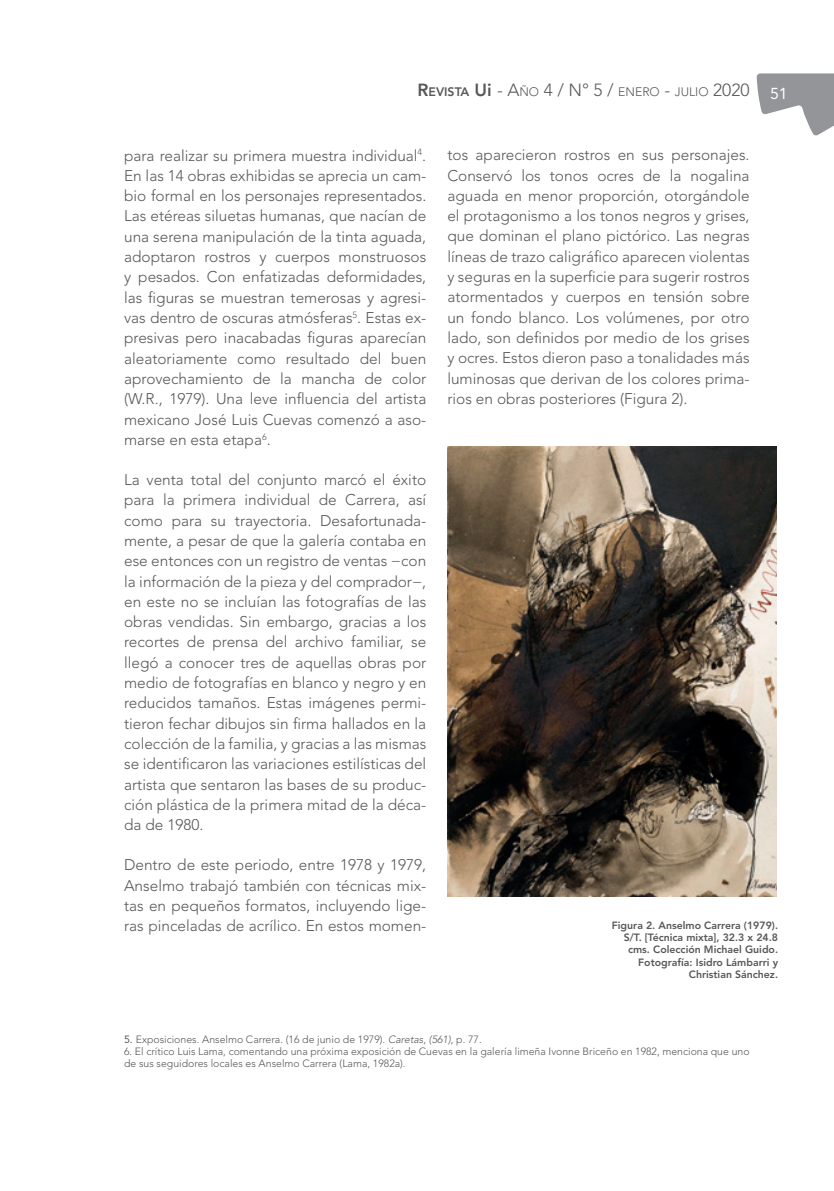
<style>
.page{position:relative;width:834px;height:1191px;background:#fff}
.page>*{position:absolute;margin:0;border:0;box-sizing:border-box;transform-origin:0 0}
.t1{font:300 17.5px "Avenir LT Std";color:#57585a}
.t2{font:300 15.4px/20.3px "Avenir LT Std";color:#57585a;text-align:justify}
.t3{font:300 10.5px/12.2px "Avenir LT Std";color:#57585a}
.t4{font:800 10.5px/12.2px "Avenir LT Std";color:#57585a;text-align:right}
.s1{font-weight:800}
.s2{font-weight:800;font-size:12.25px}
.s3{font-size:12.25px}
.s4{font-weight:400}
.s5{font-style:italic}
</style>
<div class="page">
<svg style="left:756px;top:73px;width:77px;height:63px"></svg>
<img style="left:447px;top:446px;width:329px;height:450px">
<p class="t1" style="left:417px;top:80px;width:371px"><span class="s1">R</span><span class="s2">EVISTA</span> <span class="s1">U</span><span class="s1">i</span> - A<span class="s3">ÑO</span> 4 / N° 5 / <span class="s3">EN ERO</span> - <span class="s3">JULIO</span> 2020 <sub>51</sub></p>
<p class="t2" style="left:124px;top:145px;width:304px">para realizar su primera muestra individual<sup>4</sup>.<br>En las 14 obras exhibidas se aprecia un cam&shy;bio formal en los personajes representados.<br>Las etéreas siluetas humanas, que nacían de una serena manipulación de la tinta aguada, adoptaron rostros y cuerpos monstruosos y pesados. Con enfatizadas deformidades, las figuras se muestran temerosas y agresi&shy;vas dentro de oscuras atmósferas<sup>5</sup>. Estas ex&shy;presivas pero inacabadas figuras aparecían aleatoriamente como resultado del buen aprovechamiento de la mancha de color (W.R., 1979). Una leve influencia del artista mexicano José Luis Cuevas comenzó a aso&shy;marse en esta etapa<sup>6</sup>.</p>
<p class="t2" style="left:124px;top:469px;width:304px">La venta total del conjunto marcó el éxito para la primera individual de Carrera, así como para su trayectoria. Desafortunada&shy;mente, a pesar de que la galería contaba en ese entonces con un registro de ventas −con la información de la pieza y del comprador−, en este no se incluían las fotografías de las obras vendidas. Sin embargo, gracias a los recortes de prensa del archivo familiar, se llegó a conocer tres de aquellas obras por medio de fotografías en blanco y negro y en reducidos tamaños. Estas imágenes permi&shy;tieron fechar dibujos sin firma hallados en la colección de la familia, y gracias a las mismas se identificaron las variaciones estilísticas del artista que sentaron las bases de su produc&shy;ción plástica de la primera mitad de la déca&shy;da de 1980.</p>
<p class="t2" style="left:124px;top:855px;width:304px">Dentro de este periodo, entre 1978 y 1979, Anselmo trabajó también con técnicas mix&shy;tas en pequeños formatos, incluyendo lige&shy;ras pinceladas de acrílico. En estos momen-</p>
<p class="t2" style="left:447px;top:145px;width:304px">tos aparecieron rostros en sus personajes.<br>Conservó los tonos ocres de la nogalina aguada en menor proporción, otorgándole el protagonismo a los tonos negros y grises, que dominan el plano pictórico. Las negras líneas de trazo caligráfico aparecen violentas y seguras en la superficie para sugerir rostros atormentados y cuerpos en tensión sobre un fondo blanco. Los volúmenes, por otro lado, son definidos por medio de los grises y ocres. Estos dieron paso a tonalidades más luminosas que derivan de los colores prima&shy;rios en obras posteriores (Figura 2).</p>
<p class="t4" style="left:611px;top:919px;width:168px">Figura 2. Anselmo Carrera (1979).<br>S/T. [Técnica mixta], 32.3 x 24.8 cms. Colección Michael Guido.<br>Fotografía: Isidro Lámbarri y<br>Christian Sánchez.</p>
<p class="t3" style="left:124px;top:1032px;width:359px"><span class="s4">5.</span> Exposiciones. Anselmo Carrera. (16 de junio de 1979). <span class="s5">Caretas</span>, <span class="s5">(561)</span>, p. 77.</p>
<p class="t3" style="left:124px;top:1045px;width:627px">6. El crítico Luis Lama, comentando una próxima exposición de Cuevas en la galería limeña Ivonne Briceño en 1982, menciona que uno de sus seguidores locales es Anselmo Carrera (Lama, 1982a).</p>
</div>
